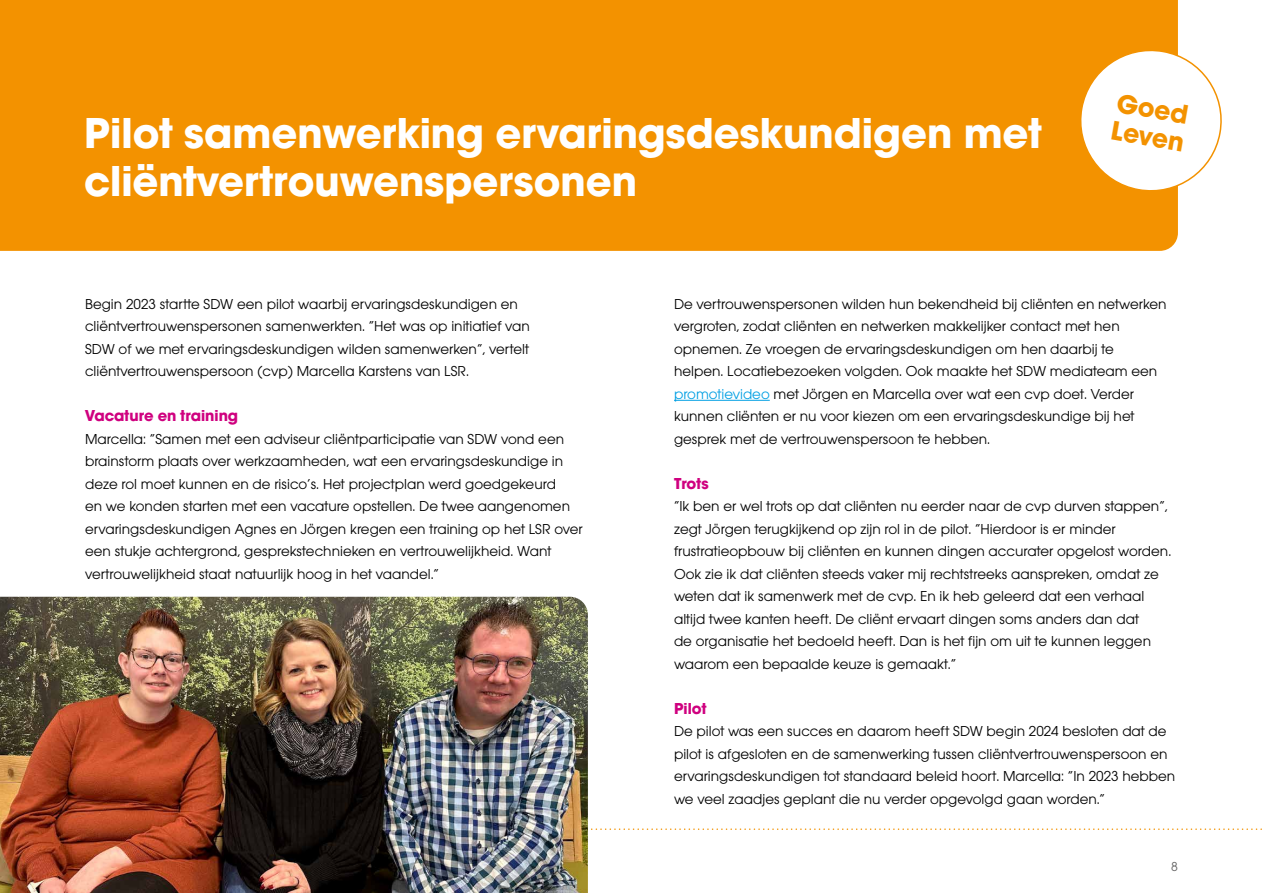
<style>
.page{position:relative;width:1263px;height:893px;background:#fff}
.page>*{position:absolute;margin:0;border:0;box-sizing:border-box;transform-origin:0 0}
.t1{font:700 45px/48px "Avant Garde Gothic Itc T";color:#fff}
.t2{font:700 28.05px/28px "Avant Garde Gothic Itc T";color:#f39200}
.t3{font:700 16.5px "Avant Garde Gothic Itc T";color:#cf007f}
.t4{font:15px/22.5px "Avant Garde Gothic Itc T";color:#000}
.t5{font:13.5px "Avant Garde Gothic Itc T";color:#646363}
.s1{color:#009fe3}
</style>
<div class="page">
<svg style="left:591px;top:828px;width:671px;height:2px"></svg>
<div style="left:0;top:0;width:1178px;height:251px;background:#f39200"></div>
<hr style="left:674px;top:400px;width:96px;height:1px;background:#009fe3">
<svg style="left:1073px;top:43px;width:149px;height:153px"></svg>
<img style="left:0;top:597px;width:588px;height:296px">
<h1 class="t1" style="left:84px;top:108px;width:959px">Pilot samenwerking ervaringsdeskundigen met cliëntvertrouwenspersonen</h1>
<h2 class="t2" style="left:1119px;top:88px;width:75px;rotate:10deg">Goed<br>Leven</h2>
<p class="t4" style="left:85px;top:292px;width:446px">Begin 2023 startte SDW een pilot waarbij ervaringsdeskundigen en cliëntvertrouwenspersonen samenwerkten. “Het was op initiatief van SDW of we met ervaringsdeskundigen wilden samenwerken”, vertelt cliëntvertrouwenspersoon (cvp) Marcella Karstens van LSR.</p>
<p class="t3" style="left:85px;top:406px;width:155px">Vacature en training</p>
<p class="t4" style="left:85px;top:427px;width:499px">Marcella: “Samen met een adviseur cliëntparticipatie van SDW vond een brainstorm plaats over werkzaamheden, wat een ervaringsdeskundige in deze rol moet kunnen en de risico’s. Het projectplan werd goedgekeurd<br>en we konden starten met een vacature opstellen. De twee aangenomen ervaringsdeskundigen Agnes en Jörgen kregen een training op het LSR over een stukje achtergrond, gesprekstechnieken en vertrouwelijkheid. Want vertrouwelijkheid staat natuurlijk hoog in het vaandel.”</p>
<p class="t4" style="left:674px;top:292px;width:494px">De vertrouwenspersonen wilden hun bekendheid bij cliënten en netwerken vergroten, zodat cliënten en netwerken makkelijker contact met hen opnemen. Ze vroegen de ervaringsdeskundigen om hen daarbij te<br>helpen. Locatiebezoeken volgden. Ook maakte het SDW mediateam een <span class="s1">promotievideo</span> met Jörgen en Marcella over wat een cvp doet. Verder kunnen cliënten er nu voor kiezen om een ervaringsdeskundige bij het gesprek met de vertrouwenspersoon te hebben.</p>
<p class="t3" style="left:674px;top:473px;width:36px">Trots</p>
<p class="t4" style="left:674px;top:495px;width:497px">“Ik ben er wel trots op dat cliënten nu eerder naar de cvp durven stappen”, zegt Jörgen terugkijkend op zijn rol in de pilot. “Hierdoor is er minder frustratieopbouw bij cliënten en kunnen dingen accurater opgelost worden.<br>Ook zie ik dat cliënten steeds vaker mij rechtstreeks aanspreken, omdat ze weten dat ik samenwerk met de cvp. En ik heb geleerd dat een verhaal altijd twee kanten heeft. De cliënt ervaart dingen soms anders dan dat<br>de organisatie het bedoeld heeft. Dan is het fijn om uit te kunnen leggen waarom een bepaalde keuze is gemaakt.”</p>
<p class="t3" style="left:674px;top:698px;width:34px">Pilot</p>
<p class="t4" style="left:674px;top:720px;width:503px">De pilot was een succes en daarom heeft SDW begin 2024 besloten dat de pilot is afgesloten en de samenwerking tussen cliëntvertrouwenspersoon en ervaringsdeskundigen tot standaard beleid hoort. Marcella: “In 2023 hebben we veel zaadjes geplant die nu verder opgevolgd gaan worden.”</p>
<p class="t5" style="left:1171px;top:859px;width:8px">8</p>
</div>
